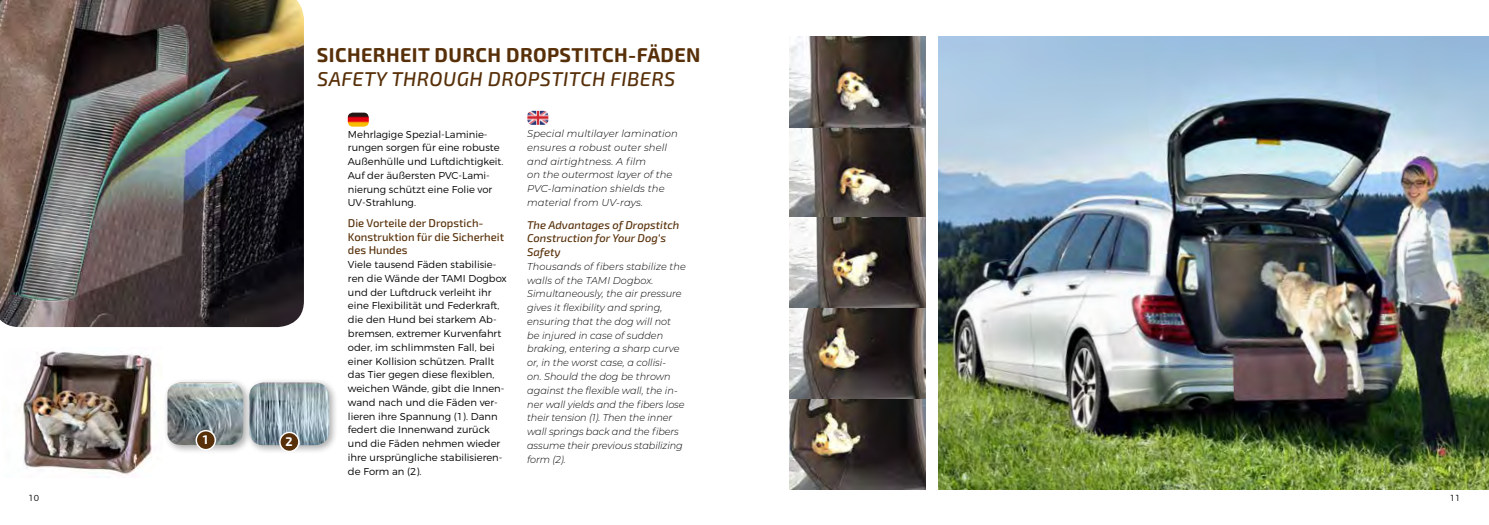
<style>
.page{position:relative;width:1489px;height:525px;background:#fff}
.page>*{position:absolute;margin:0;border:0;box-sizing:border-box;transform-origin:0 0}
.t1{font:700 20px "Exo 2";letter-spacing:.02em;color:#572f08}
.t2{font:italic 500 20px "Exo 2";letter-spacing:.02em;color:#572f08}
.t3{font:700 12.5px "Exo 2";color:#fff}
.t4{font:500 11.25px/13.5px "Exo 2";color:#572f08}
.t5{font:italic 500 11.25px/13.8px "Exo 2";color:#572f08}
.t6{font:300 10px/13.8px "Montserrat";color:#000}
.t7{font:italic 300 10px/13.8px "Montserrat";color:#000}
.t8{font:300 8.75px "Montserrat";color:#000}
</style>
<div class="page">
<img style="left:938px;top:36px;width:550px;height:453px">
<img style="left:19px;top:351px;width:135px;height:124px">
<div style="left:245px;top:378px;width:93px;height:76px;background:#000;opacity:.33"></div>
<img style="left:253px;top:382px;width:76px;height:63px">
<div style="left:162px;top:378px;width:91px;height:76px;background:#000;opacity:.33"></div>
<img style="left:167px;top:382px;width:76px;height:63px">
<svg style="left:196px;top:430px;width:19px;height:19px"></svg>
<div style="left:196px;top:429px;width:20px;height:21px;border:1px solid #fff;border-radius:50%"></div>
<svg style="left:280px;top:432px;width:19px;height:19px"></svg>
<div style="left:279px;top:431px;width:20px;height:21px;border:1px solid #fff;border-radius:50%"></div>
<img style="left:0;top:0;width:304px;height:327px">
<img style="left:789px;top:36px;width:136px;height:453px">
<img style="left:527px;top:111px;width:21px;height:14px">
<img style="left:348px;top:113px;width:21px;height:14px">
<h1 class="t1" style="left:317px;top:43px;width:385px">SICHERHEIT DURCH DROPSTITCH-FÄDEN</h1>
<p class="t3" style="left:203px;top:432px;width:7px">1</p>
<p class="t3" style="left:285px;top:434px;width:9px">2</p>
<h1 class="t2" style="left:317px;top:67px;width:359px">SAFETY THROUGH DROPSTITCH FIBERS</h1>
<p class="t6" style="left:348px;top:127px;width:157px">Mehrlagige Spezial-Laminie&shy;rungen sorgen für eine robuste<br>Außenhülle und Luftdichtigkeit.<br>Auf der äußersten PVC-Lami&shy;nierung schützt eine Folie vor<br>UV-Strahlung.</p>
<p class="t4" style="left:348px;top:217px;width:158px">Die Vorteile der Dropstich-<br>Konstruktion für die Sicherheit des Hundes</p>
<p class="t6" style="left:348px;top:257px;width:160px">Viele tausend Fäden stabilisie&shy;ren die Wände der TAMI Dogbox und der Luftdruck verleiht ihr eine Flexibilität und Federkraft, die den Hund bei starkem Ab&shy;bremsen, extremer Kurvenfahrt oder, im schlimmsten Fall, bei einer Kollision schützen. Prallt das Tier gegen diese flexiblen, weichen Wände, gibt die Innen&shy;wand nach und die Fäden ver&shy;lieren ihre Spannung (1). Dann federt die Innenwand zurück und die Fäden nehmen wieder ihre ursprüngliche stabilisieren&shy;de Form an (2).</p>
<p class="t7" style="left:527px;top:126px;width:152px">Special multilayer lamination ensures a robust outer shell and airtightness. A film<br>on the outermost layer of the<br>PVC-lamination shields the material from UV-rays.</p>
<p class="t5" style="left:527px;top:218px;width:154px">The Advantages of Dropstitch<br>Construction for Your Dog‘s<br>Safety</p>
<p class="t7" style="left:527px;top:259px;width:160px">Thousands of fibers stabilize the walls of the TAMI Dogbox.<br>Simultaneously, the air pressure gives it flexibility and spring, ensuring that the dog will not be injured in case of sudden braking, entering a sharp curve or, in the worst case, a collisi-<br>on. Should the dog be thrown against the flexible wall, the in&shy;ner wall yields and the fibers lose their tension (1). Then the inner wall springs back and the fibers assume their previous stabilizing form (2).</p>
<p class="t8" style="left:28px;top:492px;width:12px">10</p>
<p class="t8" style="left:1449px;top:492px;width:12px">11</p>
</div>
